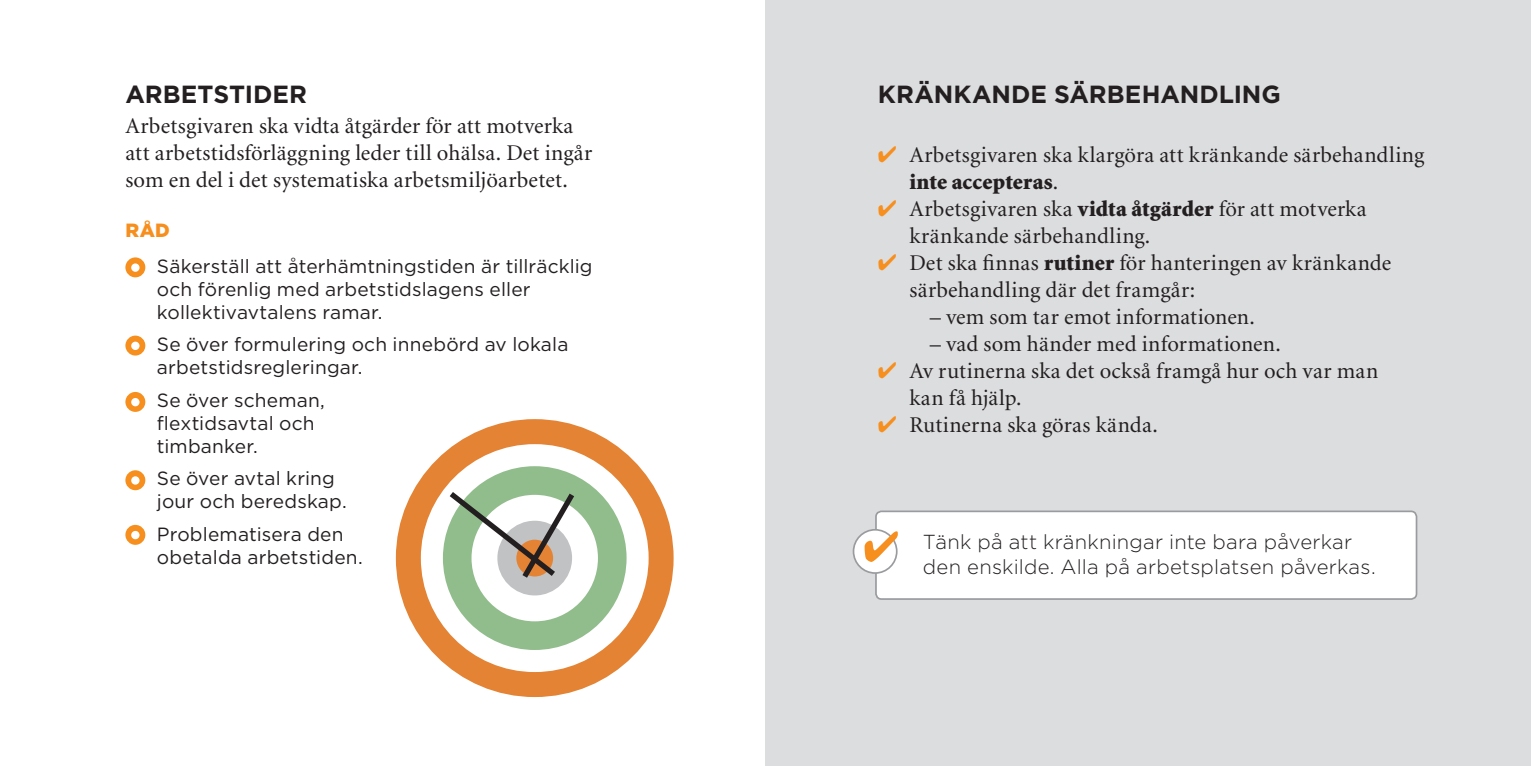
<style>
.page{position:relative;width:1531px;height:766px;background:#fff}
.page>*{position:absolute;margin:0;border:0;box-sizing:border-box;transform-origin:0 0}
.t1{font:700 24.75px "Gotham";color:#231f20}
.t2{font:22.5px/27px "Minion";letter-spacing:.01em;color:#231f20}
.t3{font:300 20.25px/24.8px "Gotham";letter-spacing:.01em;color:#231f20}
.t4{font:19.12px/22.9px "Gotham";letter-spacing:.01em;color:#231f20}
.t5{font:900 19.12px "Gotham";color:#f68f1e}
.s1{color:#f68f1e}
.s2{font-weight:900}
</style>
<div class="page">
<div style="left:396px;top:419px;width:277px;height:277px;background:#e48333;border-radius:50%"></div>
<div style="left:421px;top:444px;width:228px;height:227px;background:#fff;border-radius:50%"></div>
<div style="left:443px;top:466px;width:183px;height:183px;background:#91bd8c;border-radius:50%"></div>
<div style="left:471px;top:494px;width:127px;height:127px;background:#fff;border-radius:50%"></div>
<div style="left:497px;top:520px;width:75px;height:75px;background:#c1c2c4;border-radius:50%"></div>
<svg style="left:444px;top:486px;width:135px;height:97px"></svg>
<svg style="left:125px;top:257px;width:20px;height:20px"></svg>
<svg style="left:125px;top:335px;width:20px;height:20px"></svg>
<svg style="left:125px;top:392px;width:20px;height:20px"></svg>
<svg style="left:125px;top:470px;width:20px;height:20px"></svg>
<svg style="left:125px;top:524px;width:20px;height:20px"></svg>
<div style="left:765px;top:0;width:766px;height:765px;background:#dcdddf"></div>
<div style="left:876px;top:511px;width:540px;height:88px;background:#fff;border-radius:6px"></div>
<div style="left:875px;top:510px;width:542px;height:89px;border:2px solid #999b9e;border-radius:6px"></div>
<div style="left:853px;top:529px;width:44px;height:44px;background:#fff;border-radius:50%"></div>
<div style="left:853px;top:528px;width:44px;height:45px;border:2px solid #999b9e;border-radius:50%"></div>
<svg style="left:864px;top:531px;width:34px;height:30px"></svg>
<p class="t1" style="left:125px;top:78px;width:183px">ARBETSTIDER</p>
<p class="t2" style="left:125px;top:113px;width:469px">Arbetsgivaren ska vidta åtgärder för att motverka att arbetstidsförläggning leder till ohälsa. Det ingår som en del i det systematiska arbetsmiljöarbetet.</p>
<p class="t5" style="left:125px;top:217px;width:46px">RÅD</p>
<p class="t4" style="left:157px;top:254px;width:437px">Säkerställ att återhämtningstiden är tillräcklig och förenlig med arbetstidslagens eller kollektivavtalens ramar.</p>
<p class="t4" style="left:157px;top:332px;width:413px">Se över formulering och innebörd av lokala arbetstidsregleringar.</p>
<p class="t4" style="left:157px;top:388px;width:170px">Se över scheman, flextidsavtal och timbanker.</p>
<p class="t4" style="left:157px;top:466px;width:191px">Se över avtal kring jour och beredskap.</p>
<p class="t4" style="left:157px;top:522px;width:207px">Problematisera den obetalda arbetstiden.</p>
<p class="t1" style="left:878px;top:78px;width:404px">KRÄNKANDE SÄRBEHANDLING</p>
<p class="t2" style="left:909px;top:142px;width:516px;text-indent:-32px"><span class="s1">✔</span> Arbetsgivaren ska klargöra att kränkande särbehandling <span class="s2">inte accepteras</span>.</p>
<p class="t2" style="left:909px;top:196px;width:459px;text-indent:-32px"><span class="s1">✔</span> Arbetsgivaren ska <span class="s2">vidta åtgärder</span> för att motverka kränkande särbehandling.</p>
<p class="t2" style="left:909px;top:250px;width:483px;text-indent:-32px"><span class="s1">✔</span> Det ska finnas <span class="s2">rutiner</span> för hanteringen av kränkande särbehandling där det framgår:</p>
<p class="t2" style="left:929px;top:304px;width:327px">– vem som tar emot informationen.</p>
<p class="t2" style="left:929px;top:331px;width:353px">– vad som händer med informationen.</p>
<p class="t2" style="left:909px;top:358px;width:470px;text-indent:-32px"><span class="s1">✔</span> Av rutinerna ska det också framgå hur och var man kan få hjälp.</p>
<p class="t2" style="left:878px;top:412px;width:281px"><span class="s1">✔</span> Rutinerna ska göras kända.</p>
<p class="t3" style="left:923px;top:529px;width:454px">Tänk på att kränkningar inte bara påverkar den enskilde. Alla på arbetsplatsen påverkas.</p>
</div>
